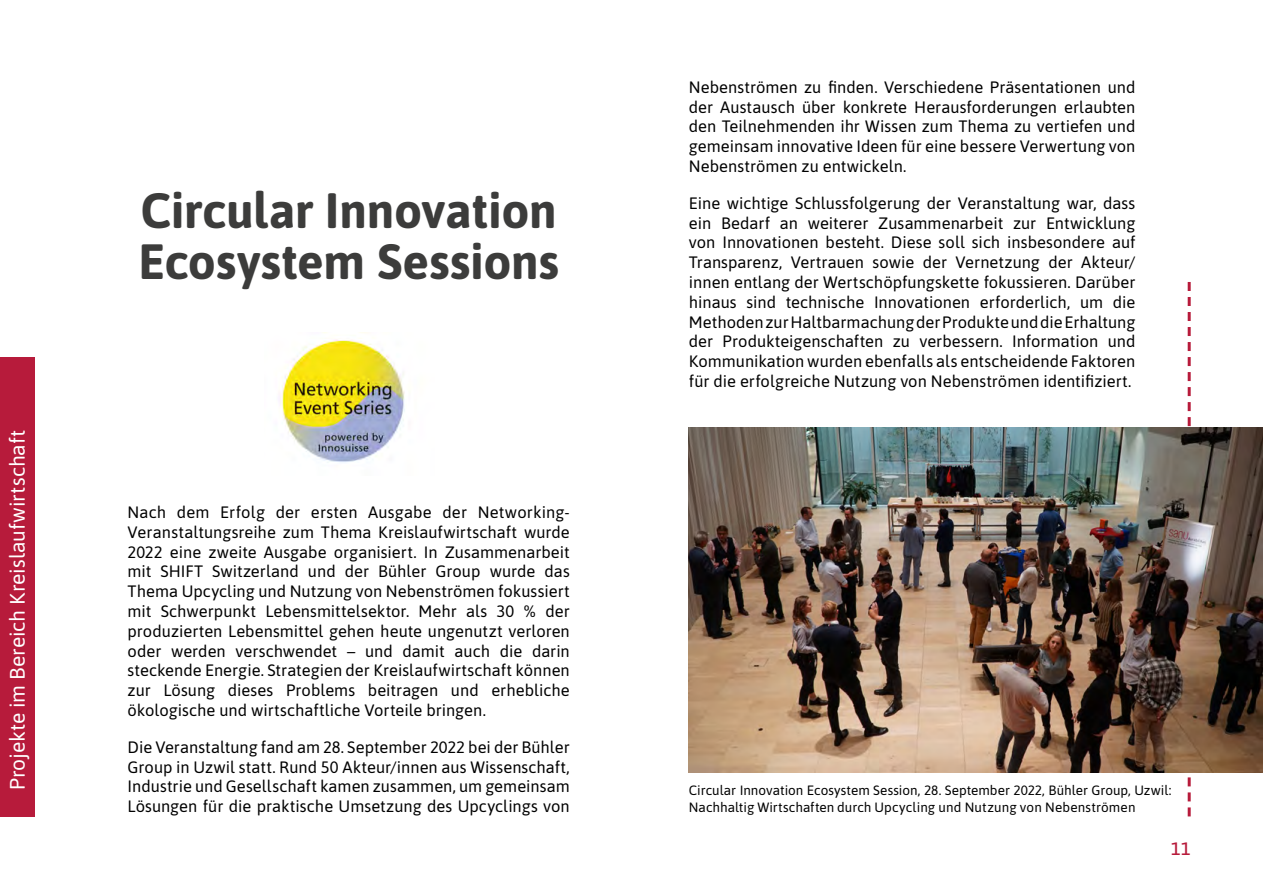
<style>
.page{position:relative;width:1263px;height:893px;background:#fff}
.page>*{position:absolute;margin:0;border:0;box-sizing:border-box;transform-origin:0 0}
.t1{font:700 49.5px/51px "Asap";letter-spacing:-.005em;color:#3c3c3b}
.t2{font:21px "Asap";letter-spacing:-.005em;color:#fff}
.t3{font:500 18px "Asap";color:#b71b3b}
.t4{font:16.5px/19.8px "Asap";color:#000;text-align:justify}
.t5{font:13.5px/16.5px "Asap";color:#000}
</style>
<div class="page">
<div style="left:0;top:357px;width:34px;height:459px;background:#b71b3b"></div>
<svg style="left:1188px;top:282px;width:3px;height:534px"></svg>
<img style="left:279px;top:332px;width:126px;height:131px">
<img style="left:689px;top:427px;width:574px;height:345px">
<p class="t2" style="left:3px;top:790px;width:362px;rotate:-90deg">Projekte im Bereich Kreislaufwirtschaft</p>
<h1 class="t1" style="left:138px;top:183px;width:422px">Circular Innovation<br>Ecosystem Sessions</h1>
<p class="t4" style="left:128px;top:501px;width:444px">Nach dem Erfolg der ersten Ausgabe der Networking-Veranstaltungsreihe zum Thema Kreislaufwirtschaft wurde 2022 eine zweite Ausgabe organisiert. In Zusammenarbeit mit SHIFT Switzerland und der Bühler Group wurde das Thema Upcycling und Nutzung von Nebenströmen fokussiert mit Schwerpunkt Lebensmittelsektor. Mehr als 30 % der produzierten Lebensmittel gehen heute ungenutzt verloren oder werden verschwendet – und damit auch die darin steckende Energie. Strategien der Kreislaufwirtschaft können zur Lösung dieses Problems beitragen und erhebliche ökologische und wirtschaftliche Vorteile bringen.</p>
<p class="t4" style="left:128px;top:736px;width:444px">Die Veranstaltung fand am 28. September 2022 bei der Bühler Group in Uzwil statt. Rund 50 Akteur/innen aus Wissenschaft, Industrie und Gesellschaft kamen zusammen, um gemeinsam Lösungen für die praktische Umsetzung des Upcyclings von</p>
<p class="t4" style="left:689px;top:76px;width:448px">Nebenströmen zu finden. Verschiedene Präsentationen und der Austausch über konkrete Herausforderungen erlaubten den Teilnehmenden ihr Wissen zum Thema zu vertiefen und gemeinsam innovative Ideen für eine bessere Verwertung von Nebenströmen zu entwickeln.</p>
<p class="t4" style="left:689px;top:192px;width:448px">Eine wichtige Schlussfolgerung der Veranstaltung war, dass ein Bedarf an weiterer Zusammenarbeit zur Entwicklung von Innovationen besteht. Diese soll sich insbesondere auf Transparenz, Vertrauen sowie der Vernetzung der Akteur/ innen entlang der Wertschöpfungskette fokussieren. Darüber hinaus sind technische Innovationen erforderlich, um die Methoden zur Haltbarmachung der Produkte und die Erhaltung der Produkteigenschaften zu verbessern. Information und Kommunikation wurden ebenfalls als entscheidende Faktoren für die erfolgreiche Nutzung von Nebenströmen identifiziert.</p>
<p class="t5" style="left:689px;top:781px;width:484px">Circular Innovation Ecosystem Session, 28. September 2022, Bühler Group, Uzwil:<br>Nachhaltig Wirtschaften durch Upcycling und Nutzung von Nebenströmen</p>
<p class="t3" style="left:1171px;top:836px;width:21px">11</p>
</div>
